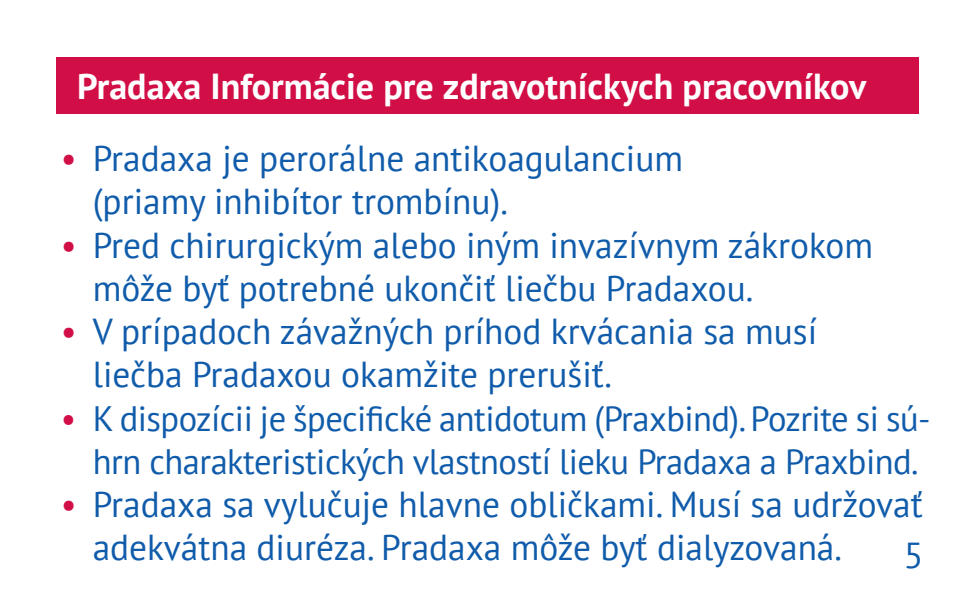
<style>
.page{position:relative;width:976px;height:613px;background:#fff}
.page>*{position:absolute;margin:0;border:0;box-sizing:border-box;transform-origin:0 0}
.t1{font:36px/43.2px "PT Sans";color:#105cab}
.t2{font:700 36px "PT Sans";color:#fff}
.t3{font:35.2px/43.2px "PT Sans";letter-spacing:-.015em;color:#105cab;text-align:center}
.s1{color:#d20e46}
</style>
<div class="page">
<div style="left:57px;top:57px;width:861px;height:56px;background:#d20e46"></div>
<p class="t2" style="left:77px;top:62px;width:790px">Pradaxa Informácie pre zdravotníckych pracovníkov</p>
<p class="t1" style="left:61px;top:136px;width:623px"><span class="s1">•</span> Pradaxa je perorálne antikoagulancium</p>
<p class="t1" style="left:93px;top:179px;width:416px">(priamy inhibítor trombínu).</p>
<p class="t1" style="left:61px;top:222px;width:813px"><span class="s1">•</span> Pred chirurgickým alebo iným invazívnym zákrokom</p>
<p class="t1" style="left:93px;top:266px;width:661px">môže byť potrebné ukončiť liečbu Pradaxou.</p>
<p class="t1" style="left:61px;top:309px;width:757px"><span class="s1">•</span> V prípadoch závažných príhod krvácania sa musí</p>
<p class="t1" style="left:93px;top:352px;width:520px">liečba Pradaxou okamžite prerušiť.</p>
<p class="t3" style="left:61px;top:395px;width:871px"><span class="s1">•</span> K dispozícii je špecifické antidotum (Praxbind). Pozrite si sú&shy;hrn charakteristických vlastností lieku Pradaxa a Praxbind.</p>
<p class="t1" style="left:93px;top:482px;width:831px;text-indent:-32px"><span class="s1">•</span> Pradaxa sa vylučuje hlavne obličkami. Musí sa udržovať adekvátna diuréza. Pradaxa môže byť dialyzovaná.</p>
<p class="t1" style="left:903px;top:532px;width:21px">5</p>
</div>
